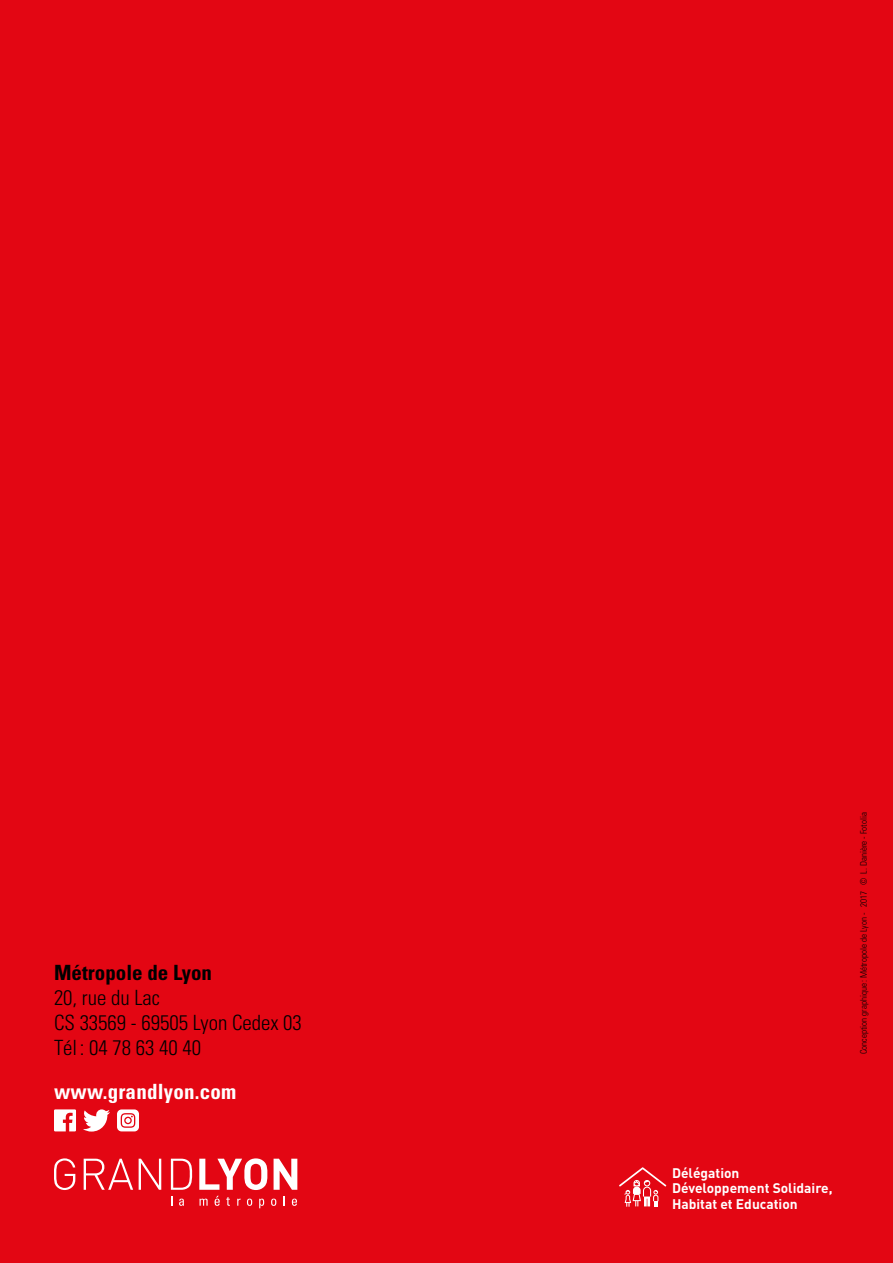
<style>
.page{position:relative;width:893px;height:1263px;background:#e30613}
.page>*{position:absolute;margin:0;border:0;box-sizing:border-box;transform-origin:0 0}
.t1{font:300 condensed 21px/25.2px "Univers";color:#000}
.t2{font:700 condensed 21px "Univers";letter-spacing:.01em;color:#fff}
.t3{font:700 condensed 21px "Univers";color:#000}
.t4{font:700 13.8px/15.3px "DIN";color:#fff}
.t5{font:300 condensed 9px "Univers";color:#000}
</style>
<div class="page">
<svg style="left:54px;top:1158px;width:79px;height:32px"></svg>
<svg style="left:139px;top:1159px;width:22px;height:31px"></svg>
<svg style="left:171px;top:1159px;width:21px;height:31px"></svg>
<svg style="left:199px;top:1158px;width:68px;height:32px"></svg>
<svg style="left:274px;top:1159px;width:23px;height:31px"></svg>
<svg style="left:259px;top:1198px;width:5px;height:10px"></svg>
<svg style="left:179px;top:1198px;width:5px;height:8px"></svg>
<svg style="left:199px;top:1198px;width:9px;height:8px"></svg>
<svg style="left:215px;top:1196px;width:5px;height:10px"></svg>
<svg style="left:226px;top:1197px;width:4px;height:9px"></svg>
<svg style="left:237px;top:1198px;width:4px;height:8px"></svg>
<svg style="left:247px;top:1198px;width:5px;height:8px"></svg>
<svg style="left:271px;top:1198px;width:5px;height:8px"></svg>
<svg style="left:292px;top:1198px;width:5px;height:8px"></svg>
<svg style="left:171px;top:1196px;width:2px;height:10px"></svg>
<svg style="left:619px;top:1167px;width:47px;height:40px"></svg>
<svg style="left:83px;top:1109px;width:27px;height:22px"></svg>
<svg style="left:54px;top:1109px;width:22px;height:22px"></svg>
<svg style="left:117px;top:1109px;width:22px;height:22px"></svg>
<h1 class="t3" style="left:54px;top:959px;width:160px">Métropole de Lyon</h1>
<h1 class="t1" style="left:54px;top:985px;width:249px">20, rue du Lac<br>CS 33569 - 69505 Lyon Cedex 03<br>Tél : 04 78 63 40 40</h1>
<h1 class="t2" style="left:54px;top:1078px;width:184px">www.grandlyon.com</h1>
<p class="t5" style="left:858px;top:1054px;width:244px;rotate:-90deg">Conception graphique : Métropole de Lyon - 2017 © L. Danière - Fotolia</p>
<h2 class="t4" style="left:672px;top:1165px;width:162px">Délégation<br>Développement Solidaire,<br>Habitat et Education</h2>
</div>
